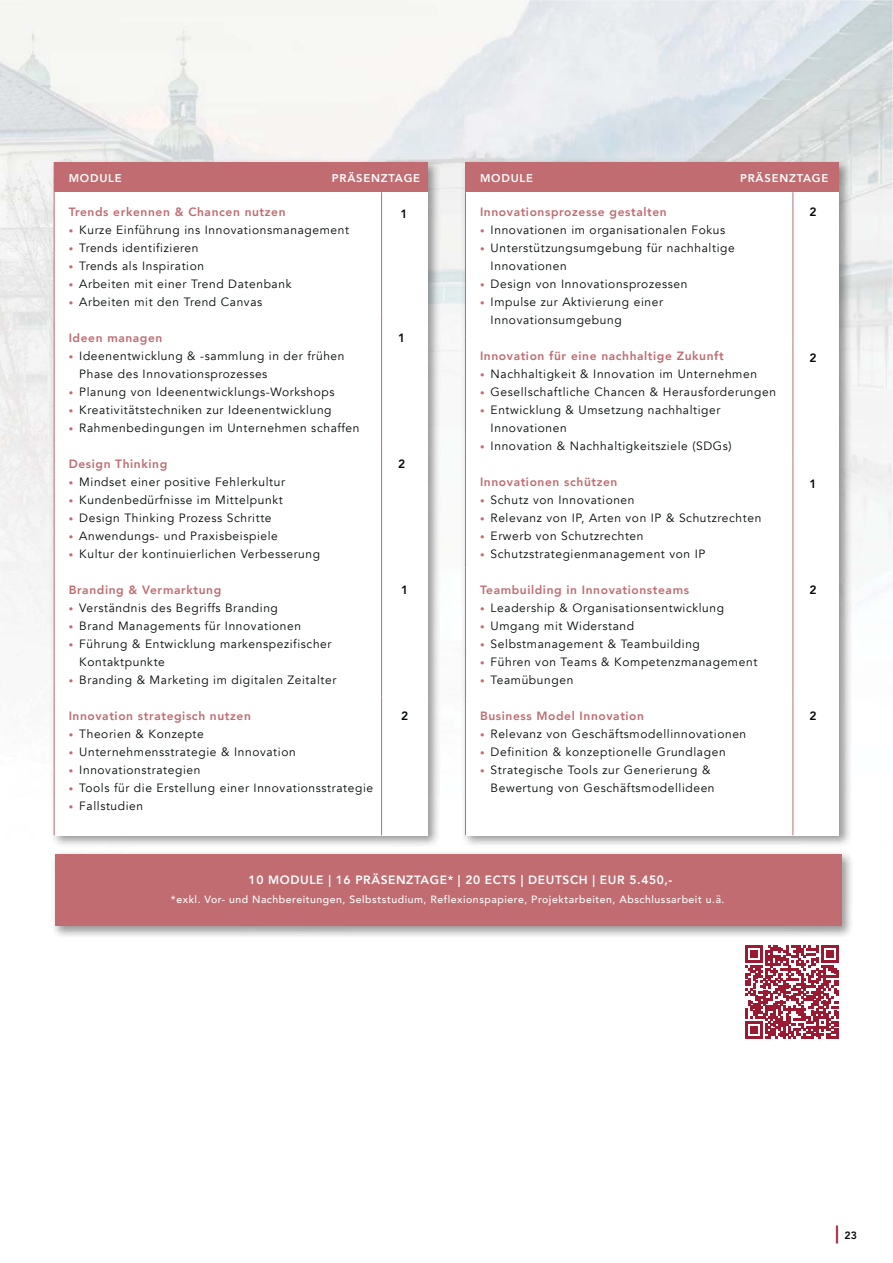
<style>
.page{position:relative;width:893px;height:1263px;background:#fff}
.page>*{position:absolute;margin:0;border:0;box-sizing:border-box;transform-origin:0 0}
.t1{font:12px/18px "Avenir";letter-spacing:.05em;color:#040809}
.t2{font:800 12px "Avenir";letter-spacing:.05em;color:#c06c71}
.t3{font:800 12px "Avenir";letter-spacing:.05em;color:#fff}
.t4{font:800 12px "Avenir";color:#040809}
.t5{font:800 11.25px "Avenir";letter-spacing:.07em;color:#fff}
.t6{font:500 10.5px "Avenir";letter-spacing:.05em;color:#fff}
.t7{font:800 10.5px "Avenir";color:#040809}
.s1{font-size:9px;color:#c06c71}
.s2{font-size:18px;color:#991a31}
</style>
<div class="page">
<img style="left:0;top:0;width:840px;height:159px">
<img style="left:840px;top:0;width:53px;height:605px">
<img style="left:0;top:159px;width:50px;height:466px">
<img style="left:50px;top:158px;width:390px;height:689px">
<div style="left:54px;top:162px;width:374px;height:673px;background:#fff"></div>
<img style="left:461px;top:158px;width:391px;height:688px">
<div style="left:465px;top:162px;width:374px;height:673px;background:#fff"></div>
<div style="left:54px;top:162px;width:374px;height:30px;background:#c06c71"></div>
<hr style="left:381px;top:192px;width:1px;height:122px;background:#c06c71">
<hr style="left:381px;top:314px;width:1px;height:131px;background:#c06c71">
<hr style="left:381px;top:445px;width:1px;height:131px;background:#c06c71">
<hr style="left:381px;top:576px;width:1px;height:121px;background:#c06c71">
<hr style="left:381px;top:697px;width:1px;height:138px;background:#c06c71">
<hr style="left:54px;top:192px;width:1px;height:122px;background:#c06c71">
<hr style="left:54px;top:314px;width:1px;height:131px;background:#c06c71">
<hr style="left:54px;top:445px;width:1px;height:131px;background:#c06c71">
<hr style="left:54px;top:576px;width:1px;height:121px;background:#c06c71">
<hr style="left:54px;top:697px;width:1px;height:138px;background:#c06c71">
<div style="left:465px;top:162px;width:374px;height:30px;background:#c06c71"></div>
<hr style="left:793px;top:192px;width:1px;height:144px;background:#c06c71">
<hr style="left:793px;top:336px;width:1px;height:127px;background:#c06c71">
<hr style="left:793px;top:463px;width:1px;height:104px;background:#c06c71">
<hr style="left:793px;top:567px;width:1px;height:131px;background:#c06c71">
<hr style="left:793px;top:698px;width:1px;height:137px;background:#c06c71">
<hr style="left:465px;top:192px;width:1px;height:144px;background:#c06c71">
<hr style="left:465px;top:336px;width:1px;height:127px;background:#c06c71">
<hr style="left:465px;top:463px;width:1px;height:104px;background:#c06c71">
<hr style="left:465px;top:567px;width:1px;height:131px;background:#c06c71">
<hr style="left:465px;top:698px;width:1px;height:137px;background:#c06c71">
<img style="left:54px;top:852px;width:797px;height:85px">
<div style="left:55px;top:854px;width:786px;height:72px;background:#c06c71"></div>
<svg style="left:745px;top:945px;width:94px;height:94px"></svg>
<p class="t5" style="left:332px;top:171px;width:90px">PRÄSENZTAGE</p>
<p class="t5" style="left:740px;top:171px;width:90px">PRÄSENZTAGE</p>
<p class="t5" style="left:69px;top:170px;width:55px">MODULE</p>
<p class="t2" style="left:69px;top:204px;width:218px">Trends erkennen &amp; Chancen nutzen</p>
<p class="t1" style="left:69px;top:221px;width:282px"><span class="s1">•</span> Kurze Einführung ins Innovationsmanagement</p>
<p class="t1" style="left:69px;top:239px;width:131px"><span class="s1">•</span> Trends identifizieren</p>
<p class="t1" style="left:69px;top:257px;width:137px"><span class="s1">•</span> Trends als Inspiration</p>
<p class="t1" style="left:69px;top:275px;width:224px"><span class="s1">•</span> Arbeiten mit einer Trend Datenbank</p>
<p class="t1" style="left:69px;top:293px;width:195px"><span class="s1">•</span> Arbeiten mit den Trend Canvas</p>
<p class="t5" style="left:480px;top:170px;width:55px">MODULE</p>
<p class="t2" style="left:480px;top:204px;width:188px">Innovationsprozesse gestalten</p>
<p class="t1" style="left:480px;top:221px;width:247px"><span class="s1">•</span> Innovationen im organisationalen Fokus</p>
<p class="t1" style="left:491px;top:239px;width:246px;text-indent:-11px"><span class="s1">•</span> Unterstützungsumgebung für nachhaltige<br>Innovationen</p>
<p class="t1" style="left:480px;top:275px;width:209px"><span class="s1">•</span> Design von Innovationsprozessen</p>
<p class="t1" style="left:491px;top:293px;width:174px;text-indent:-11px"><span class="s1">•</span> Impulse zur Aktivierung einer<br>Innovationsumgebung</p>
<p class="t4" style="left:809px;top:204px;width:9px">2</p>
<p class="t4" style="left:400px;top:206px;width:9px">1</p>
<p class="t2" style="left:69px;top:330px;width:95px">Ideen managen</p>
<p class="t1" style="left:79px;top:347px;width:267px;text-indent:-11px"><span class="s1">•</span> Ideenentwicklung &amp; -sammlung in der frühen<br>Phase des Innovationsprozesses</p>
<p class="t1" style="left:69px;top:383px;width:267px"><span class="s1">•</span> Planung von Ideenentwicklungs-Workshops</p>
<p class="t1" style="left:69px;top:401px;width:264px"><span class="s1">•</span> Kreativitätstechniken zur Ideenentwicklung</p>
<p class="t1" style="left:69px;top:419px;width:292px"><span class="s1">•</span> Rahmenbedingungen im Unternehmen schaffen</p>
<p class="t2" style="left:69px;top:456px;width:100px">Design Thinking</p>
<p class="t1" style="left:69px;top:473px;width:218px"><span class="s1">•</span> Mindset einer positive Fehlerkultur</p>
<p class="t1" style="left:69px;top:491px;width:216px"><span class="s1">•</span> Kundenbedürfnisse im Mittelpunkt</p>
<p class="t1" style="left:69px;top:509px;width:204px"><span class="s1">•</span> Design Thinking Prozess Schritte</p>
<p class="t1" style="left:69px;top:527px;width:211px"><span class="s1">•</span> Anwendungs- und Praxisbeispiele</p>
<p class="t1" style="left:69px;top:545px;width:253px"><span class="s1">•</span> Kultur der kontinuierlichen Verbesserung</p>
<p class="t2" style="left:69px;top:582px;width:154px">Branding &amp; Vermarktung</p>
<p class="t1" style="left:69px;top:599px;width:211px"><span class="s1">•</span> Verständnis des Begriffs Branding</p>
<p class="t1" style="left:69px;top:617px;width:234px"><span class="s1">•</span> Brand Managements für Innovationen</p>
<p class="t1" style="left:79px;top:635px;width:254px;text-indent:-11px"><span class="s1">•</span> Führung &amp; Entwicklung markenspezifischer<br>Kontaktpunkte</p>
<p class="t1" style="left:69px;top:671px;width:269px"><span class="s1">•</span> Branding &amp; Marketing im digitalen Zeitalter</p>
<p class="t2" style="left:69px;top:708px;width:184px">Innovation strategisch nutzen</p>
<p class="t1" style="left:69px;top:725px;width:137px"><span class="s1">•</span> Theorien &amp; Konzepte</p>
<p class="t1" style="left:69px;top:743px;width:229px"><span class="s1">•</span> Unternehmensstrategie &amp; Innovation</p>
<p class="t1" style="left:69px;top:761px;width:133px"><span class="s1">•</span> Innovationstrategien</p>
<p class="t1" style="left:69px;top:779px;width:306px"><span class="s1">•</span> Tools für die Erstellung einer Innovationsstrategie</p>
<p class="t1" style="left:69px;top:797px;width:76px"><span class="s1">•</span> Fallstudien</p>
<p class="t4" style="left:398px;top:330px;width:9px">1</p>
<p class="t4" style="left:398px;top:456px;width:9px">2</p>
<p class="t4" style="left:401px;top:582px;width:9px">1</p>
<p class="t4" style="left:401px;top:708px;width:9px">2</p>
<p class="t2" style="left:480px;top:348px;width:245px">Innovation für eine nachhaltige Zukunft</p>
<p class="t1" style="left:480px;top:365px;width:278px"><span class="s1">•</span> Nachhaltigkeit &amp; Innovation im Unternehmen</p>
<p class="t1" style="left:480px;top:383px;width:298px"><span class="s1">•</span> Gesellschaftliche Chancen &amp; Herausforderungen</p>
<p class="t1" style="left:491px;top:401px;width:231px;text-indent:-11px"><span class="s1">•</span> Entwicklung &amp; Umsetzung nachhaltiger<br>Innovationen</p>
<p class="t1" style="left:480px;top:437px;width:253px"><span class="s1">•</span> Innovation &amp; Nachhaltigkeitsziele (SDGs)</p>
<p class="t2" style="left:480px;top:474px;width:139px">Innovationen schützen</p>
<p class="t1" style="left:480px;top:491px;width:156px"><span class="s1">•</span> Schutz von Innovationen</p>
<p class="t1" style="left:480px;top:509px;width:283px"><span class="s1">•</span> Relevanz von IP, Arten von IP &amp; Schutzrechten</p>
<p class="t1" style="left:480px;top:527px;width:165px"><span class="s1">•</span> Erwerb von Schutzrechten</p>
<p class="t1" style="left:480px;top:545px;width:227px"><span class="s1">•</span> Schutzstrategienmanagement von IP</p>
<p class="t2" style="left:480px;top:582px;width:210px">Teambuilding in Innovationsteams</p>
<p class="t1" style="left:480px;top:599px;width:246px"><span class="s1">•</span> Leadership &amp; Organisationsentwicklung</p>
<p class="t1" style="left:480px;top:617px;width:156px"><span class="s1">•</span> Umgang mit Widerstand</p>
<p class="t1" style="left:480px;top:635px;width:221px"><span class="s1">•</span> Selbstmanagement &amp; Teambuilding</p>
<p class="t1" style="left:480px;top:653px;width:279px"><span class="s1">•</span> Führen von Teams &amp; Kompetenzmanagement</p>
<p class="t1" style="left:480px;top:671px;width:95px"><span class="s1">•</span> Teamübungen</p>
<p class="t2" style="left:480px;top:708px;width:166px">Business Model Innovation</p>
<p class="t1" style="left:480px;top:725px;width:268px"><span class="s1">•</span> Relevanz von Geschäftsmodellinnovationen</p>
<p class="t1" style="left:480px;top:743px;width:247px"><span class="s1">•</span> Definition &amp; konzeptionelle Grundlagen</p>
<p class="t1" style="left:491px;top:761px;width:225px;text-indent:-11px"><span class="s1">•</span> Strategische Tools zur Generierung &amp;<br>Bewertung von Geschäftsmodellideen</p>
<p class="t3" style="left:249px;top:872px;width:425px">10 MODULE | 16 PRÄSENZTAGE* | 20 ECTS | DEUTSCH | EUR 5.450,-</p>
<p class="t6" style="left:171px;top:893px;width:555px">*exkl. Vor- und Nachbereitungen, Selbststudium, Reflexionspapiere, Projektarbeiten, Abschlussarbeit u.ä.</p>
<p class="t4" style="left:809px;top:350px;width:9px">2</p>
<p class="t4" style="left:809px;top:476px;width:9px">1</p>
<p class="t4" style="left:809px;top:582px;width:9px">2</p>
<p class="t4" style="left:809px;top:708px;width:9px">2</p>
<p class="t7" style="left:835px;top:1229px;width:23px"><span class="s2">|</span> 23</p>
</div>
